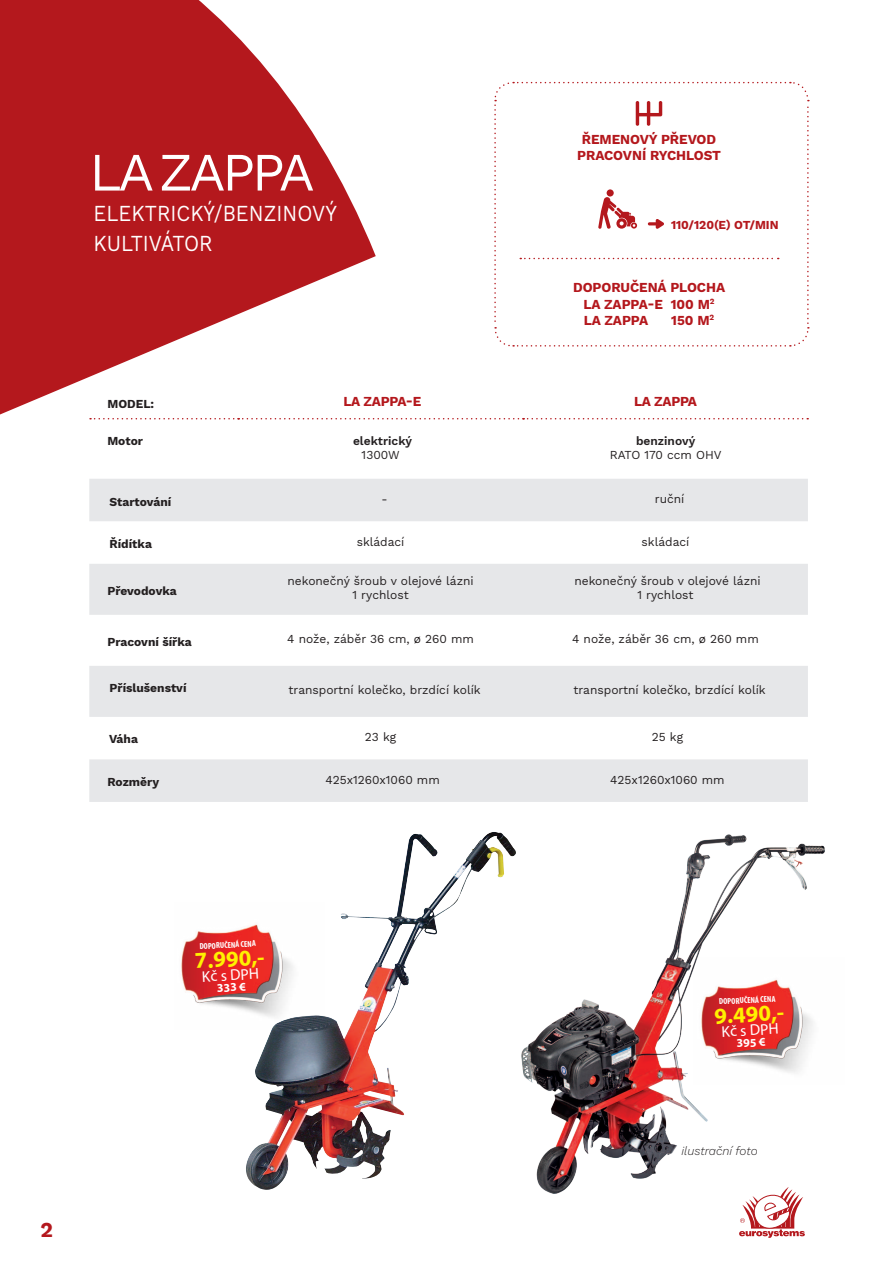
<style>
.page{position:relative;width:893px;height:1263px;background:#fff}
.page>*{position:absolute;margin:0;border:0;box-sizing:border-box;transform-origin:0 0}
.t1{font:54px "Work Sans";letter-spacing:-.06em;color:#fff}
.t2{font:700 22.8px "Myriad Pro";color:#fff101}
.t3{font:22.5px/30px "Work Sans";color:#fff;scale:.9 1}
.t4{font:700 21px "Work Sans";color:#b4181d}
.t5{font:15.6px "Myriad Pro";color:#fff}
.t6{font:700 13.5px/16.2px "Work Sans";letter-spacing:-.005em;color:#b4181d}
.t7{font:12px/14px "Work Sans";color:#231f20;text-align:center}
.t8{font:700 12px "Work Sans";color:#231f20}
.t9{font:600 12px "Work Sans";color:#231f20}
.t10{font:700 12px "Work Sans";letter-spacing:-.005em;color:#b4181d}
.t11{font:italic 300 12px "Work Sans";color:#231f20}
.t12{font:700 12px "Myriad Pro";color:#fff}
.t13{font:700 condensed 8.55px "Myriad Pro";color:#fff}
</style>
<div class="page">
<svg style="left:0;top:0;width:376px;height:420px;fill:#b4181d"></svg>
<svg style="left:739px;top:1216px;width:66px;height:22px"></svg>
<svg style="left:89px;top:479px;width:719px;height:323px;fill:#e6e7e9"></svg>
<svg style="left:90px;top:418px;width:718px;height:1px"></svg>
<svg style="left:494px;top:81px;width:315px;height:266px"></svg>
<img style="left:408px;top:770px;width:417px;height:446px">
<img style="left:246px;top:832px;width:248px;height:358px">
<img style="left:181px;top:902px;width:143px;height:128px">
<img style="left:694px;top:958px;width:131px;height:127px">
<h1 class="t1" style="left:89px;top:131px;width:227px">LA ZAPPA</h1>
<h3 class="t3" style="left:94px;top:197px;width:272px">elektrický/benzinový kultivátor</h3>
<p class="t6" style="left:582px;top:130px;width:11px">ŘEMENOV</p>
<p class="t6" style="left:649px;top:130px;width:41px">Ý PŘEVO</p>
<p class="t6" style="left:706px;top:130px;width:11px">D</p>
<p class="t6" style="left:577px;top:147px;width:46px">PRACOVNÍ</p>
<p class="t6" style="left:650px;top:147px;width:46px">RYCHLOST</p>
<p class="t10" style="left:671px;top:216px;width:93px">110/120(E) OT/MIN</p>
<p class="t6" style="left:573px;top:279px;width:11px">DOPORU</p>
<p class="t6" style="left:630px;top:279px;width:19px">ČENÁ</p>
<p class="t6" style="left:670px;top:279px;width:10px">PLO</p>
<p class="t6" style="left:583px;top:279px;width:142px;text-indent:114px">CHA<br>LA ZAPPA-E 100 M <sup>2<br></sup>LA ZAPPA</p>
<p class="t6" style="left:671px;top:312px;width:45px">150 M<sup>2</sup></p>
<p class="t8" style="left:107px;top:395px;width:48px">MODEL:</p>
<p class="t6" style="left:343px;top:393px;width:79px">LA ZAPPA-E</p>
<p class="t6" style="left:634px;top:393px;width:65px">LA ZAPPA</p>
<p class="t8" style="left:107px;top:432px;width:37px">MOTOR</p>
<p class="t9" style="left:353px;top:432px;width:61px">elektrický</p>
<p class="t7" style="left:362px;top:447px;width:40px">1300W</p>
<p class="t9" style="left:636px;top:432px;width:61px">benzinový</p>
<p class="t7" style="left:610px;top:447px;width:113px">RATO 170 ccm OHV</p>
<p class="t8" style="left:110px;top:492px;width:63px">STARTOVÁNÍ</p>
<p class="t7" style="left:382px;top:491px;width:8px">-</p>
<p class="t7" style="left:655px;top:491px;width:31px">ruční</p>
<p class="t8" style="left:110px;top:535px;width:44px">ŘÍDÍTKA</p>
<p class="t7" style="left:357px;top:534px;width:49px">skládací</p>
<p class="t7" style="left:642px;top:534px;width:49px">skládací</p>
<p class="t8" style="left:95px;top:582px;width:83px">P ŘEVODOVKA</p>
<p class="t7" style="left:287px;top:574px;width:188px">nekonečný šroub v olejové lázni<br>1 rychlost</p>
<p class="t7" style="left:574px;top:574px;width:188px">nekonečný šroub v olejové lázni<br>1 rychlost</p>
<p class="t8" style="left:95px;top:633px;width:98px">P RACOVNÍ ŠÍŘKA</p>
<p class="t7" style="left:287px;top:632px;width:188px">4 nože, záběr 36 cm, ø 260 mm</p>
<p class="t7" style="left:572px;top:632px;width:188px">4 nože, záběr 36 cm, ø 260 mm</p>
<p class="t8" style="left:109px;top:679px;width:79px">PŘÍSLUŠENSTVÍ</p>
<p class="t7" style="left:289px;top:683px;width:194px">transportní kolečko, brzdící kolík</p>
<p class="t7" style="left:573px;top:683px;width:194px">transportní kolečko, brzdící kolík</p>
<p class="t8" style="left:109px;top:730px;width:30px">VÁHA</p>
<p class="t7" style="left:365px;top:730px;width:33px">23 kg</p>
<p class="t7" style="left:652px;top:730px;width:33px">25 kg</p>
<p class="t8" style="left:107px;top:772px;width:53px">ROZMĚRY</p>
<p class="t7" style="left:325px;top:772px;width:116px">425x1260x1060 mm</p>
<p class="t7" style="left:610px;top:772px;width:116px">425x1260x1060 mm</p>
<h3 class="t4" style="left:40px;top:1214px;width:14px">2</h3>
<p class="t13" style="left:199px;top:941px;width:58px;rotate:-3deg">DOPORUČENÁ CENA</p>
<p class="t12" style="left:217px;top:980px;width:31px;rotate:-3deg">333 €</p>
<h2 class="t2" style="left:194px;top:946px;width:71px;rotate:-3deg">7.990,-</h2>
<h3 class="t5" style="left:201px;top:967px;width:59px;rotate:-3deg">Kč s DPH</h3>
<p class="t13" style="left:719px;top:996px;width:58px;rotate:-3deg">DOPORUČENÁ CENA</p>
<p class="t12" style="left:736px;top:1035px;width:31px;rotate:-3deg">395 €</p>
<h2 class="t2" style="left:714px;top:1001px;width:71px;rotate:-3deg">9.490,-</h2>
<h3 class="t5" style="left:721px;top:1022px;width:59px;rotate:-3deg">Kč s DPH</h3>
<p class="t11" style="left:681px;top:1142px;width:78px">ilustrační foto</p>
</div>
